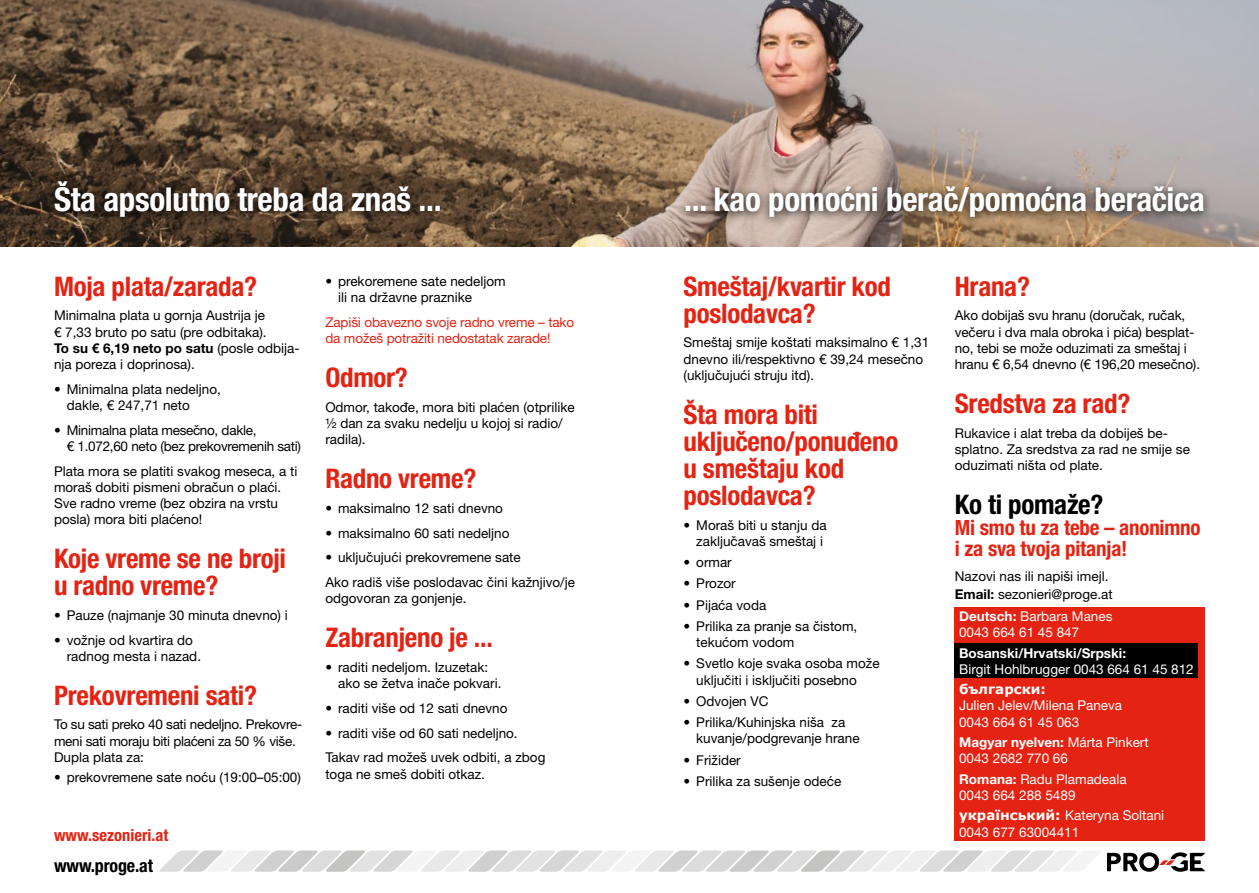
<style>
.page{position:relative;width:1259px;height:893px;background:#fff}
.page>*{position:absolute;margin:0;border:0;box-sizing:border-box;transform-origin:0 0}
.t1{font:700 condensed 33px "Helvetica Neue LT Std";letter-spacing:-.01em;color:#fff}
.t2{font:700 condensed 27px/27px "Helvetica Neue LT Std";letter-spacing:-.01em;color:#e42313}
.t3{font:700 condensed 27px "Helvetica Neue LT Std";letter-spacing:-.01em;color:#000}
.t4{font:700 condensed 21px/21px "Helvetica Neue LT Std";letter-spacing:-.01em;color:#e42313}
.t5{font:700 condensed 18px "Helvetica Neue LT Std";letter-spacing:-.01em;color:#000}
.t6{font:700 condensed 16.5px "Helvetica Neue LT Std";color:#e42313}
.t7{font:13.5px/16.2px "Helvetica Neue LT Std";color:#000}
.t8{font:13.5px/16.2px "Helvetica Neue LT Std";color:#fff}
.t9{font:13.5px/16.2px "Helvetica Neue LT Std";letter-spacing:-.02em;color:#000}
.t10{font:13.5px/16.2px "Helvetica Neue LT Std";letter-spacing:-.01em;color:#e42313}
.t11{font:700 13.5px "Helvetica Neue LT Std";color:#fff}
.t12{font:700 13.5px "Verdana";color:#fff}
.s1{font-weight:700}
.s2{font-family:"Verdana";font-weight:700}
</style>
<div class="page">
<svg style="left:1107px;top:852px;width:98px;height:20px"></svg>
<svg style="left:160px;top:850px;width:941px;height:22px"></svg>
<img style="left:0;top:0;width:1259px;height:247px">
<div style="left:677px;top:179px;width:535px;height:48px;background:#000;opacity:.85"></div>
<div style="left:46px;top:174px;width:402px;height:53px;background:#000;opacity:.85"></div>
<div style="left:955px;top:607px;width:250px;height:234px;background:#e42313"></div>
<div style="left:955px;top:644px;width:243px;height:34px;background:#000"></div>
<h1 class="t1" style="left:54px;top:179px;width:389px">Šta apsolutno treba da znaš ...</h1>
<h1 class="t1" style="left:684px;top:179px;width:522px">... kao pomoc´ni beracˇ/pomoc´na beracˇica</h1>
<h2 class="t2" style="left:54px;top:272px;width:205px">Moja plata/zarada?</h2>
<p class="t7" style="left:54px;top:307px;width:247px">Minimalna plata u gornja Austrija je<br>€ 7,33 bruto po satu (pre odbitaka).<br><span class="s1">To su € 6,19 neto po satu</span> (posle odbija&shy;nja poreza i doprinosa).</p>
<p class="t7" style="left:67px;top:381px;width:156px;text-indent:-13px">• Minimalna plata nedeljno, dakle, € 247,71 neto</p>
<p class="t9" style="left:67px;top:421px;width:236px;text-indent:-13px">• Minimalna plata mesecˇ no, dakle,<br>€ 1.072,60 neto (bez prekovremenih sati)</p>
<p class="t7" style="left:54px;top:462px;width:245px">Plata mora se platiti svakog meseca, a ti moraš dobiti pismeni obracˇ un o plac´ i.<br>Sve radno vreme (bez obzira na vrstu posla) mora biti plac´ eno!</p>
<h2 class="t2" style="left:54px;top:545px;width:234px">Koje vreme se ne broji u radno vreme?</h2>
<p class="t7" style="left:54px;top:607px;width:235px">• Pauze (najmanje 30 minuta dnevno) i</p>
<p class="t7" style="left:67px;top:631px;width:136px;text-indent:-13px">• vožnje od kvartira do radnog mesta i nazad.</p>
<h2 class="t2" style="left:54px;top:681px;width:204px">Prekovremeni sati?</h2>
<p class="t9" style="left:54px;top:716px;width:250px">To su sati preko 40 sati nedeljno. Prekovre&shy;meni sati moraju biti plac´ eni za 50 % više.<br>Dupla plata za:</p>
<p class="t7" style="left:54px;top:769px;width:248px">• prekovremene sate noc´ u (19:00–05:00)</p>
<p class="t6" style="left:54px;top:825px;width:116px">www.sezonieri.at</p>
<h3 class="t5" style="left:54px;top:854px;width:100px">www.proge.at</h3>
<p class="t7" style="left:338px;top:273px;width:169px;text-indent:-13px">• prekoremene sate nedeljom ili na državne praznike</p>
<p class="t10" style="left:325px;top:314px;width:250px">Zapiši obavezno svoje radno vreme – tako da možeš potražiti nedostatak zarade!</p>
<h2 class="t2" style="left:325px;top:364px;width:84px">Odmor?</h2>
<p class="t7" style="left:325px;top:399px;width:251px">Odmor, takod¯e, mora biti plac´ en (otprilike ½ dan za svaku nedelju u kojoj si radio/ radila).</p>
<h2 class="t2" style="left:325px;top:465px;width:152px">Radno vreme?</h2>
<p class="t7" style="left:325px;top:500px;width:179px">• maksimalno 12 sati dnevno</p>
<p class="t7" style="left:325px;top:525px;width:186px">• maksimalno 60 sati nedeljno</p>
<p class="t7" style="left:325px;top:545px;width:251px;line-height:24.8px">• ukljucˇ ujuc´ i prekovremene sate<br>Ako radiš više poslodavac cˇ ini kažnjivo/je</p>
<p class="t7" style="left:325px;top:590px;width:142px">odgovoran za gonjenje.</p>
<h2 class="t2" style="left:325px;top:624px;width:169px">Zabranjeno je ...</h2>
<p class="t7" style="left:338px;top:659px;width:165px;text-indent:-13px">• raditi nedeljom. Izuzetak: ako se žetva inacˇ e pokvari.</p>
<p class="t7" style="left:325px;top:700px;width:184px">• raditi više od 12 sati dnevno</p>
<p class="t7" style="left:325px;top:720px;width:222px;line-height:24.8px">• raditi više od 60 sati nedeljno.<br>Takav rad možeš uvek odbiti, a zbog</p>
<p class="t7" style="left:325px;top:765px;width:161px">toga ne smeš dobiti otkaz.</p>
<h2 class="t2" style="left:683px;top:272px;width:209px">Smeštaj/kvartir kod poslodavca?</h2>
<p class="t7" style="left:683px;top:334px;width:247px">Smeštaj smije koštati maksimalno € 1,31 dnevno ili/respektivno € 39,24 mesecˇ no (ukljucˇ ujuc´ i struju itd).</p>
<h2 class="t2" style="left:683px;top:400px;width:216px">Šta mora biti ukljucˇeno/ponud¯eno u smeštaju kod poslodavca?</h2>
<p class="t7" style="left:683px;top:516px;width:145px;text-align:right">• Moraš biti u stanju da zakljucˇ avaš smeštaj i</p>
<p class="t7" style="left:683px;top:554px;width:50px">• ormar</p>
<p class="t7" style="left:683px;top:575px;width:54px">• Prozor</p>
<p class="t7" style="left:683px;top:596px;width:84px">• Pijac´ a voda</p>
<p class="t7" style="left:696px;top:618px;width:162px;text-indent:-13px">• Prilika za pranje sa cˇ istom, tekuc´ om vodom</p>
<p class="t7" style="left:696px;top:655px;width:185px;text-indent:-13px">• Svetlo koje svaka osoba može ukljucˇ iti i iskljucˇ iti posebno</p>
<p class="t7" style="left:683px;top:693px;width:87px">• Odvojen VC</p>
<p class="t7" style="left:696px;top:714px;width:165px;text-indent:-13px">• Prilika/Kuhinjska niša za kuvanje/podgrevanje hrane</p>
<p class="t7" style="left:683px;top:752px;width:59px">• Frižider</p>
<p class="t7" style="left:683px;top:773px;width:159px">• Prilika za sušenje odec´ e</p>
<h2 class="t2" style="left:955px;top:272px;width:77px">Hrana?</h2>
<p class="t7" style="left:955px;top:307px;width:247px">Ako dobijaš svu hranu (dorucˇ ak, rucˇ ak, vecˇ eru i dva mala obroka i pic´ a) besplat&shy;no, tebi se može oduzimati za smeštaj i hranu € 6,54 dnevno (€ 196,20 mesecˇ no).</p>
<h2 class="t2" style="left:955px;top:390px;width:177px">Sredstva za rad?</h2>
<p class="t7" style="left:955px;top:425px;width:237px">Rukavice i alat treba da dobiješ be&shy;splatno. Za sredstva za rad ne smije se oduzimati ništa od plate.</p>
<h2 class="t3" style="left:955px;top:488px;width:150px">Ko ti pomaže?</h2>
<h3 class="t4" style="left:955px;top:517px;width:247px">Mi smo tu za tebe – anonimno i za sva tvoja pitanja!</h3>
<p class="t7" style="left:955px;top:567px;width:159px;line-height:18.3px">Nazovi nas ili napiši imejl.<br><span class="s1">Email:</span> sezonieri@proge.at</p>
<p class="t8" style="left:959px;top:608px;width:155px"><span class="s1">Deutsch:</span> Barbara Manes<br>0043 664 61 45 847</p>
<p class="t11" style="left:959px;top:644px;width:169px">Bosanski/Hrvatski/Srpski:</p>
<p class="t8" style="left:959px;top:661px;width:236px">Birgit Hohlbrugger 0043 664 61 45 812</p>
<p class="t12" style="left:959px;top:680px;width:88px">български:</p>
<p class="t8" style="left:959px;top:697px;width:165px">Julien Jelev/Milena Paneva<br>0043 664 61 45 063</p>
<p class="t8" style="left:959px;top:734px;width:191px"><span class="s1">Magyar nyelven:</span> Márta Pinkert<br>0043 2682 770 66</p>
<p class="t8" style="left:959px;top:771px;width:169px"><span class="s1">Romana:</span> Radu Plamadeala<br>0043 664 288 5489</p>
<p class="t8" style="left:959px;top:807px;width:207px"><span class="s2">український:</span> Kateryna Soltani<br>0043 677 63004411</p>
</div>
